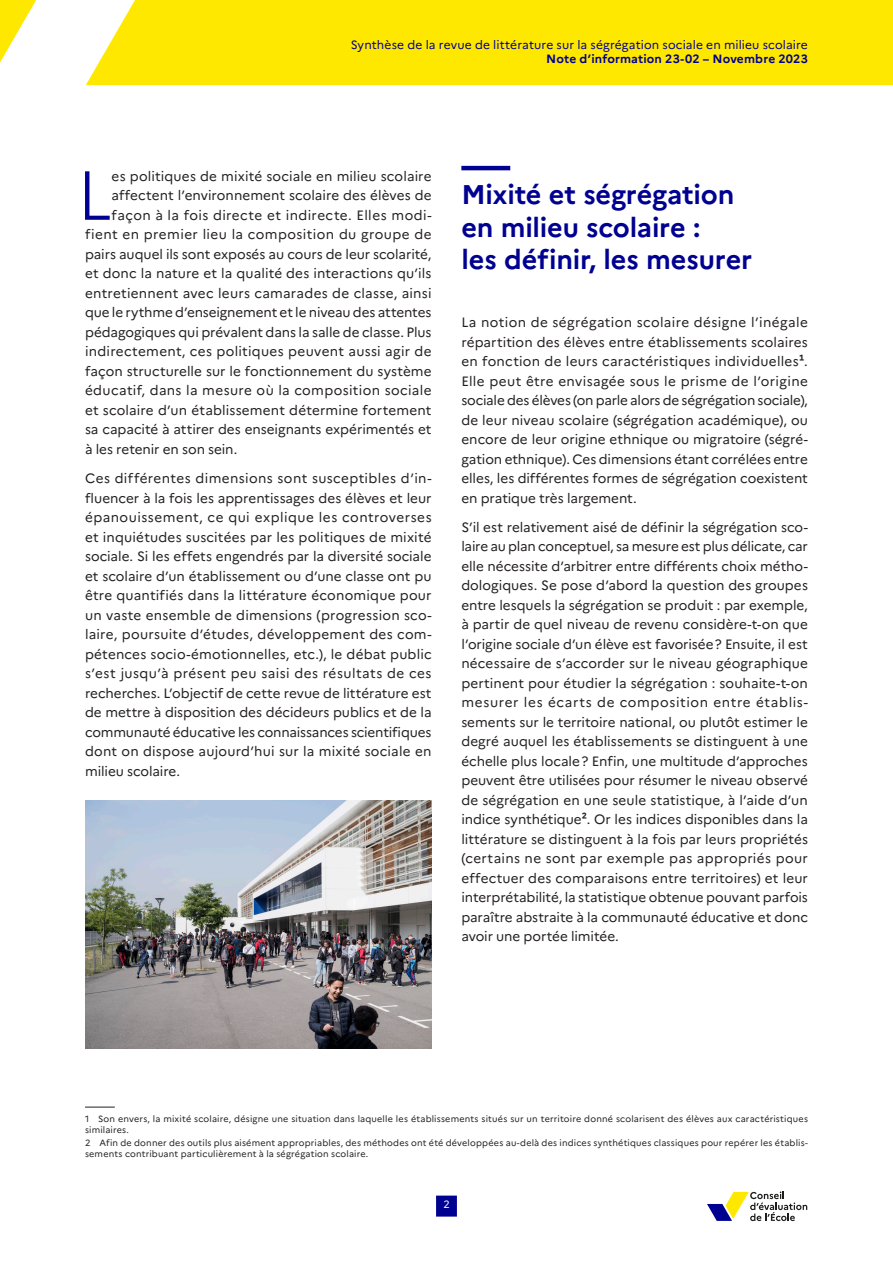
<style>
.page{position:relative;width:893px;height:1263px;background:#fff}
.page>*{position:absolute;margin:0;border:0;box-sizing:border-box;transform-origin:0 0}
.texte_courant___lettrine{font:300 69.15px "Marianne";color:#000091}
.titre_N1_2_cols{font:700 27px/32.4px "Marianne";letter-spacing:-.005em;color:#000091}
.texte_courant{font:13.5px/19.5px "Marianne";letter-spacing:-.005em;color:#231f20;text-align:justify}
.texte_courant___lettrine-2{font:13.5px "Marianne";letter-spacing:.005em;color:#231f20}
.texte_courant___lettrine-3{font:13.5px "Marianne";letter-spacing:.025em;color:#231f20}
.texte_courant___lettrine-4{font:13.5px "Marianne";letter-spacing:.03em;color:#231f20}
.t1{font:12px "Marianne";letter-spacing:.01em;color:#000091}
.t2{font:700 12px "Marianne";letter-spacing:.01em;color:#000091}
.t3{font:10.5px "Marianne";color:#fff}
.note{font:9px/10.8px "Marianne";letter-spacing:.02em;color:#231f20}
.s1{font-weight:700}
</style>
<div class="page">
<div style="left:0;top:0;width:893px;height:85px;background:#ffe800"></div>
<svg style="left:0;top:0;width:135px;height:85px"></svg>
<hr style="left:85px;top:1107px;width:30px;height:1px;background:#231f20">
<hr style="left:461px;top:166px;width:49px;height:4px;background:#000091">
<img style="left:85px;top:801px;width:347px;height:248px">
<svg style="left:707px;top:1191px;width:100px;height:30px"></svg>
<div style="left:436px;top:1195px;width:21px;height:21px;background:#000091"></div>
<p class="t1" style="left:351px;top:37px;width:459px">Synthèse de la revue de littérature sur la ségrégation sociale en milieu scolaire</p>
<p class="t2" style="left:546px;top:51px;width:263px">Note d’information 23-02 – Novembre 2023</p>
<p class="texte_courant___lettrine" style="left:77px;top:153px;width:37px">L</p>
<p class="texte_courant___lettrine-2" style="left:112px;top:168px;width:321px">es politiques de mixité sociale en milieu scolaire</p>
<p class="texte_courant___lettrine-2" style="left:112px;top:187px;width:322px">affectent l’environnement scolaire des élèves de</p>
<p class="texte_courant___lettrine-3" style="left:112px;top:207px;width:322px">façon à la fois directe et indirecte. Elles modi-</p>
<p class="texte_courant___lettrine-4" style="left:85px;top:226px;width:348px">fient en premier lieu la composition du groupe de</p>
<p class="texte_courant___lettrine-2" style="left:85px;top:246px;width:348px">pairs auquel ils sont exposés au cours de leur scolarité,</p>
<p class="texte_courant___lettrine-2" style="left:85px;top:265px;width:348px">et donc la nature et la qualité des interactions qu’ils</p>
<p class="texte_courant___lettrine-2" style="left:85px;top:285px;width:348px">entretiennent avec leurs camarades de classe, ainsi</p>
<p class="texte_courant___lettrine-2" style="left:85px;top:304px;width:348px">que le rythme d’enseignement et le niveau des attentes</p>
<p class="texte_courant___lettrine-2" style="left:85px;top:324px;width:348px">pédagogiques qui prévalent dans la salle de classe. Plus</p>
<p class="texte_courant___lettrine-2" style="left:85px;top:343px;width:348px">indirectement, ces politiques peuvent aussi agir de</p>
<p class="texte_courant___lettrine-2" style="left:85px;top:363px;width:348px">façon structurelle sur le fonctionnement du système</p>
<p class="texte_courant___lettrine-3" style="left:85px;top:382px;width:348px">éducatif, dans la mesure où la composition sociale</p>
<p class="texte_courant___lettrine-2" style="left:85px;top:402px;width:348px">et scolaire d’un établissement détermine fortement</p>
<p class="texte_courant___lettrine-2" style="left:85px;top:421px;width:348px">sa capacité à attirer des enseignants expérimentés et</p>
<p class="texte_courant___lettrine-2" style="left:85px;top:441px;width:154px">à les retenir en son sein.</p>
<p class="texte_courant" style="left:85px;top:468px;width:348px">Ces différentes dimensions sont susceptibles d’in&shy;fluencer à la fois les apprentissages des élèves et leur épanouissement, ce qui explique les controverses et inquiétudes suscitées par les politiques de mixité sociale. Si les effets engendrés par la diversité sociale et scolaire d’un établissement ou d’une classe ont pu être quantifiés dans la littérature économique pour un vaste ensemble de dimensions (progression sco&shy;laire, poursuite d’études, développement des com&shy;pétences socio-émotionnelles, etc.), le débat public s’est jusqu’à présent peu saisi des résultats de ces recherches. L’objectif de cette revue de littérature est de mettre à disposition des décideurs publics et de la communauté éducative les connaissances scientifiques dont on dispose aujourd’hui sur la mixité sociale en milieu scolaire.</p>
<p class="titre_N1_2_cols" style="left:461px;top:178px;width:292px">Mixité et ségrégation en milieu scolaire :<br>les définir, les mesurer</p>
<p class="texte_courant" style="left:461px;top:312px;width:348px">La notion de ségrégation scolaire désigne l’inégale répartition des élèves entre établissements scolaires en fonction de leurs caractéristiques individuelles<span class="s1">1</span>.<br>Elle peut être envisagée sous le prisme de l’origine sociale des élèves (on parle alors de ségrégation sociale), de leur niveau scolaire (ségrégation académique), ou encore de leur origine ethnique ou migratoire (ségré&shy;gation ethnique). Ces dimensions étant corrélées entre elles, les différentes formes de ségrégation coexistent en pratique très largement.</p>
<p class="texte_courant" style="left:461px;top:517px;width:348px">S’il est relativement aisé de définir la ségrégation sco&shy;laire au plan conceptuel, sa mesure est plus délicate, car elle nécessite d’arbitrer entre différents choix métho&shy;dologiques. Se pose d’abord la question des groupes entre lesquels la ségrégation se produit : par exemple, à partir de quel niveau de revenu considère-t-on que l’origine sociale d’un élève est favorisée? Ensuite, il est nécessaire de s’accorder sur le niveau géographique pertinent pour étudier la ségrégation : souhaite-t-on mesurer les écarts de composition entre établis&shy;sements sur le territoire national, ou plutôt estimer le degré auquel les établissements se distinguent à une échelle plus locale? Enfin, une multitude d’approches peuvent être utilisées pour résumer le niveau observé de ségrégation en une seule statistique, à l’aide d’un indice synthétique<span class="s1">2</span>. Or les indices disponibles dans la littérature se distinguent à la fois par leurs propriétés (certains ne sont par exemple pas appropriés pour effectuer des comparaisons entre territoires) et leur interprétabilité, la statistique obtenue pouvant parfois paraître abstraite à la communauté éducative et donc avoir une portée limitée.</p>
<p class="note" style="left:85px;top:1113px;width:724px">1 Son envers, la mixité scolaire, désigne une situation dans laquelle les établissements situés sur un territoire donné scolarisent des élèves aux caractéristiques similaires.</p>
<p class="note" style="left:85px;top:1137px;width:724px">2 Afin de donner des outils plus aisément appropriables, des méthodes ont été développées au-delà des indices synthétiques classiques pour repérer les établis&shy;sements contribuant particulièrement à la ségrégation scolaire.</p>
<p class="t3" style="left:443px;top:1198px;width:8px">2</p>
</div>
